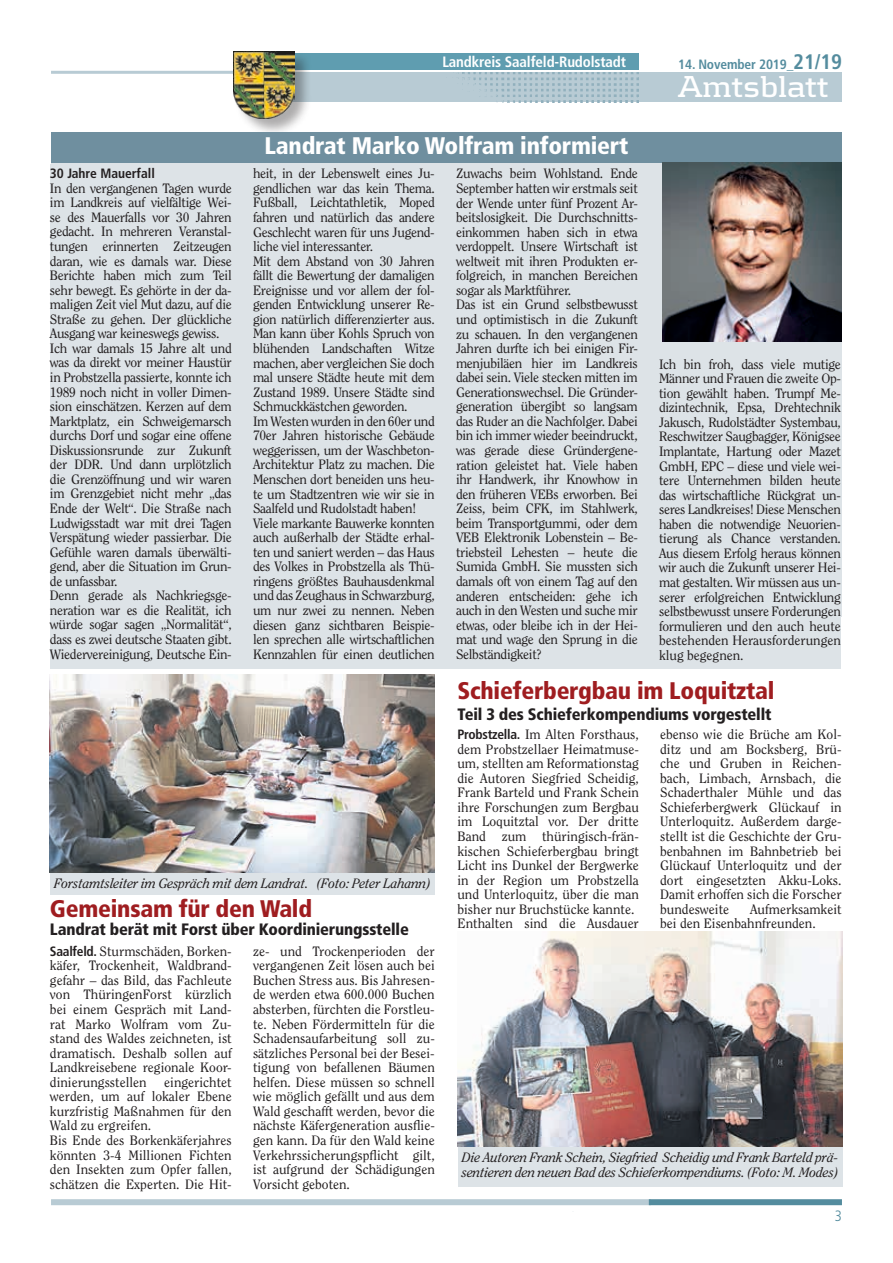
<style>
.page{position:relative;width:893px;height:1263px;background:#fff}
.page>*{position:absolute;margin:0;border:0;box-sizing:border-box;transform-origin:0 0}
.t1{font:700 31.5px "Kontrapunkt";letter-spacing:-.01em;color:#fff}
.t2{font:900 condensed 24px "Frutiger LT Std";letter-spacing:-.01em;color:#9f1d20}
.t3{font:900 condensed 24px "Frutiger LT Std";letter-spacing:-.01em;color:#fff}
.t4{font:900 condensed 16.5px "Frutiger LT Std";letter-spacing:-.01em;color:#231f20}
.t5{font:700 condensed 15px "Frutiger LT Std";letter-spacing:-.01em;color:#fff}
.t6{font:300 condensed 15px "Frutiger LT Std";color:#548c9e}
.t7{font:13.5px/14.5px "Clearface Std";letter-spacing:-.025em;color:#231f20;text-align:justify}
.t8{font:13.5px/14.5px "Clearface Std";color:#231f20}
.t9{font:italic 13.5px/15px "Clearface Std";letter-spacing:-.01em;color:#231f20}
.t10{font:700 condensed 13.5px "Frutiger LT Std";letter-spacing:-.01em;color:#548c9e}
.t11{font:700 condensed 13.5px "Frutiger LT Std";color:#231f20}
.s1{font-size:21px}
.s2{font-family:"Frutiger LT Std";font-weight:700;font-stretch:condensed}
</style>
<div class="page">
<div style="left:51px;top:1199px;width:600px;height:6px;background:#b8cbd4"></div>
<div style="left:649px;top:1199px;width:193px;height:6px;background:#548c9e"></div>
<hr style="left:51px;top:71px;width:203px;height:3px;background:#b8cbd4">
<div style="left:274px;top:72px;width:568px;height:30px;background:#b8cbd4"></div>
<div style="left:286px;top:53px;width:353px;height:16px;background:#5f9db0"></div>
<div style="left:233px;top:51px;width:79px;height:85px;background:#231f20;opacity:.37"></div>
<img style="left:234px;top:51px;width:60px;height:68px">
<img style="left:458px;top:72px;width:181px;height:30px">
<div style="left:51px;top:132px;width:791px;height:30px;background:#6f8f9f"></div>
<div style="left:50px;top:164px;width:791px;height:505px;background:#dde3e7"></div>
<img style="left:50px;top:675px;width:385px;height:198px">
<div style="left:50px;top:873px;width:385px;height:22px;background:#dde3e7"></div>
<div style="left:458px;top:1148px;width:384px;height:39px;background:#dde3e7"></div>
<img style="left:458px;top:932px;width:384px;height:215px">
<img style="left:662px;top:162px;width:180px;height:179px">
<p class="t5" style="left:442px;top:53px;width:185px">Landkreis Saalfeld-Rudolstadt</p>
<p class="t10" style="left:678px;top:56px;width:165px">14. November 2019_<span class="s1">21/19</span></p>
<p class="t11" style="left:50px;top:166px;width:106px">30 Jahre Mauerfall</p>
<p class="t7" style="left:50px;top:181px;width:183px;text-align:left">In den vergangenen Tagen wurde im Landkreis auf vielfältige Wei&shy;se des Mauerfalls vor 30 Jahren gedacht. In mehreren Veranstal&shy;tungen erinnerten Zeitzeugen daran, wie es damals war. Diese<br>Berichte haben mich zum Teil sehr bewegt. Es gehörte in der da&shy;maligen Zeit viel Mut dazu, auf die<br>Straße zu gehen. Der glückliche<br>Ausgang war keineswegs gewiss.<br>Ich war damals 15 Jahre alt und was da direkt vor meiner Haustür in Probstzella passierte, konnte ich<br>1989 noch nicht in voller Dimen&shy;sion einschätzen. Kerzen auf dem<br>Marktplatz, ein Schweigemarsch durchs Dorf und sogar eine offene<br>Diskussionsrunde zur Zukunft der DDR. Und dann urplötzlich die Grenzöffnung und wir waren im Grenzgebiet nicht mehr „das<br>Ende der Welt“. Die Straße nach<br>Ludwigsstadt war mit drei Tagen<br>Verspätung wieder passierbar. Die<br>Gefühle waren damals überwälti&shy;gend, aber die Situation im Grun&shy;de unfassbar.<br>Denn gerade als Nachkriegsge&shy;neration war es die Realität, ich würde sogar sagen „Normalität“, dass es zwei deutsche Staaten gibt.<br>Wiedervereinigung, Deutsche Ein-</p>
<h2 class="t3" style="left:265px;top:132px;width:365px">Landrat Marko Wolfram informiert</h2>
<p class="t7" style="left:253px;top:166px;width:183px;text-align:left">heit, in der Lebenswelt eines Ju&shy;gendlichen war das kein Thema.<br>Fußball, Leichtathletik, Moped fahren und natürlich das andere<br>Geschlecht waren für uns Jugend&shy;liche viel interessanter.<br>Mit dem Abstand von 30 Jahren fällt die Bewertung der damaligen<br>Ereignisse und vor allem der fol&shy;genden Entwicklung unserer Re&shy;gion natürlich differenzierter aus.<br>Man kann über Kohls Spruch von blühenden Landschaften Witze machen, aber vergleichen Sie doch mal unsere Städte heute mit dem<br>Zustand 1989. Unsere Städte sind<br>Schmuckkästchen geworden.<br>Im Westen wurden in den 60er und<br>70er Jahren historische Gebäude weggerissen, um der Waschbeton-<br>Architektur Platz zu machen. Die<br>Menschen dort beneiden uns heu&shy;te um Stadtzentren wie wir sie in<br>Saalfeld und Rudolstadt haben!<br>Viele markante Bauwerke konnten auch außerhalb der Städte erhal&shy;ten und saniert werden – das Haus des Volkes in Probstzella als Thü&shy;ringens größtes Bauhausdenkmal und das Zeughaus in Schwarzburg, um nur zwei zu nennen. Neben diesen ganz sichtbaren Beispie&shy;len sprechen alle wirtschaftlichen<br>Kennzahlen für einen deutlichen</p>
<p class="t7" style="left:456px;top:166px;width:183px;text-align:left">Zuwachs beim Wohlstand. Ende<br>September hatten wir erstmals seit der Wende unter fünf Prozent Ar&shy;beitslosigkeit. Die Durchschnitts&shy;einkommen haben sich in etwa verdoppelt. Unsere Wirtschaft ist weltweit mit ihren Produkten er&shy;folgreich, in manchen Bereichen sogar als Marktführer.<br>Das ist ein Grund selbstbewusst und optimistisch in die Zukunft zu schauen. In den vergangenen<br>Jahren durfte ich bei einigen Fir&shy;menjubiläen hier im Landkreis dabei sein. Viele stecken mitten im<br>Generationswechsel. Die Gründer&shy;generation übergibt so langsam das Ruder an die Nachfolger. Dabei bin ich immer wieder beeindruckt, was gerade diese Gründergene&shy;ration geleistet hat. Viele haben ihr Handwerk, ihr Knowhow in den früheren VEBs erworben. Bei<br>Zeiss, beim CFK, im Stahlwerk, beim Transportgummi, oder dem<br>VEB Elektronik Lobenstein – Be&shy;triebsteil Lehesten – heute die<br>Sumida GmbH. Sie mussten sich damals oft von einem Tag auf den anderen entscheiden: gehe ich auch in den Westen und suche mir etwas, oder bleibe ich in der Hei&shy;mat und wage den Sprung in die<br>Selbständigkeit?</p>
<h1 class="t1" style="left:678px;top:69px;width:153px">Amtsblatt</h1>
<p class="t7" style="left:659px;top:357px;width:183px">Ich bin froh, dass viele mutige Männer und Frauen die zweite Op&shy;tion gewählt haben. Trumpf Me&shy;dizintechnik, Epsa, Drehtechnik Jakusch, Rudolstädter Systembau, Reschwitzer Saugbagger, Königsee Implantate, Hartung oder Mazet GmbH, EPC – diese und viele wei&shy;tere Unternehmen bilden heute das wirtschaftliche Rückgrat un&shy;seres Landkreises! Diese Menschen haben die notwendige Neuorien&shy;tierung als Chance verstanden.<br>Aus diesem Erfolg heraus können wir auch die Zukunft unserer Hei&shy;mat gestalten. Wir müssen aus un&shy;serer erfolgreichen Entwicklung selbstbewusst unsere Forderungen formulieren und den auch heute bestehenden Herausforderungen klug begegnen.</p>
<h2 class="t2" style="left:457px;top:677px;width:319px">Schieferbergbau im Loquitztal</h2>
<p class="t4" style="left:457px;top:705px;width:316px">Teil 3 des Schieferkompendiums vorgestellt</p>
<p class="t9" style="left:54px;top:876px;width:378px">Forstamtsleiter im Gespräch mit dem Landrat. (Foto: Peter Lahann)</p>
<h2 class="t2" style="left:50px;top:894px;width:264px">Gemeinsam für den Wald</h2>
<p class="t4" style="left:50px;top:919px;width:360px">Landrat berät mit Forst über Koordinierungsstelle</p>
<p class="t7" style="left:50px;top:944px;width:183px"><span class="s2">Saalfeld.</span> Sturmschäden, Borken&shy;käfer, Trockenheit, Waldbrand&shy;gefahr – das Bild, das Fachleute von ThüringenForst kürzlich bei einem Gespräch mit Land&shy;rat Marko Wolfram vom Zu&shy;stand des Waldes zeichneten, ist dramatisch. Deshalb sollen auf Landkreisebene regionale Koor&shy;dinierungsstellen</p>
<p class="t8" style="left:50px;top:1075px;width:183px;text-indent:114px">eingerichtet werden, um auf lokaler Ebene kurzfristig Maßnahmen für den<br>Wald zu ergreifen.<br>Bis Ende des Borkenkäferjahres könnten 3-4 Millionen Fichten den Insekten zum Opfer fallen, schätzen die Experten. Die Hit-</p>
<p class="t7" style="left:253px;top:944px;width:183px">ze- und Trockenperioden der vergangenen Zeit lösen auch bei Buchen Stress aus. Bis Jahresen&shy;de werden etwa 600.000 Buchen absterben, fürchten die Forstleu&shy;te. Neben Fördermitteln für die Schadensaufarbeitung soll zu&shy;sätzliches Personal bei der Besei&shy;tigung von befallenen Bäumen helfen. Diese müssen so schnell wie möglich gefällt und aus dem Wald geschafft werden, bevor die nächste Käfergeneration ausflie&shy;gen kann. Da für den Wald keine Verkehrssicherungspflicht gilt, ist aufgrund der Schädigungen Vorsicht geboten.</p>
<p class="t8" style="left:457px;top:727px;width:183px"><span class="s2">Probstzella.</span> Im Alten Forsthaus, dem Probstzellaer Heimatmuse&shy;um, stellten am Reformationstag die Autoren Siegfried Scheidig,<br>Frank Barteld und Frank Schein ihre Forschungen zum Bergbau im Loquitztal vor. Der dritte<br>Band zum thüringisch-frän&shy;kischen Schieferbergbau bringt<br>Licht ins Dunkel der Bergwerke in der Region um Probstzella und Unterloquitz, über die man bisher nur Bruchstücke kannte.<br>Enthalten sind die Ausdauer</p>
<p class="t7" style="left:660px;top:727px;width:183px">ebenso wie die Brüche am Kol&shy;ditz und am Bocksberg, Brü&shy;che und Gruben in Reichen&shy;bach, Limbach, Arnsbach, die Schaderthaler Mühle und das Schieferbergwerk Glückauf in Unterloquitz. Außerdem darge&shy;stellt ist die Geschichte der Gru&shy;benbahnen im Bahnbetrieb bei Glückauf Unterloquitz und der dort eingesetzten Akku-Loks.<br>Damit erhoffen sich die Forscher bundesweite</p>
<p class="t8" style="left:660px;top:902px;width:183px;text-indent:90px">Aufmerksamkeit bei den Eisenbahnfreunden.</p>
<p class="t9" style="left:462px;top:1150px;width:378px">Die Autoren Frank Schein, Siegfried Scheidig und Frank Barteld prä&shy;sentieren den neuen Bad des Schieferkompendiums. (Foto: M. Modes)</p>
<p class="t6" style="left:835px;top:1208px;width:9px">3</p>
</div>
